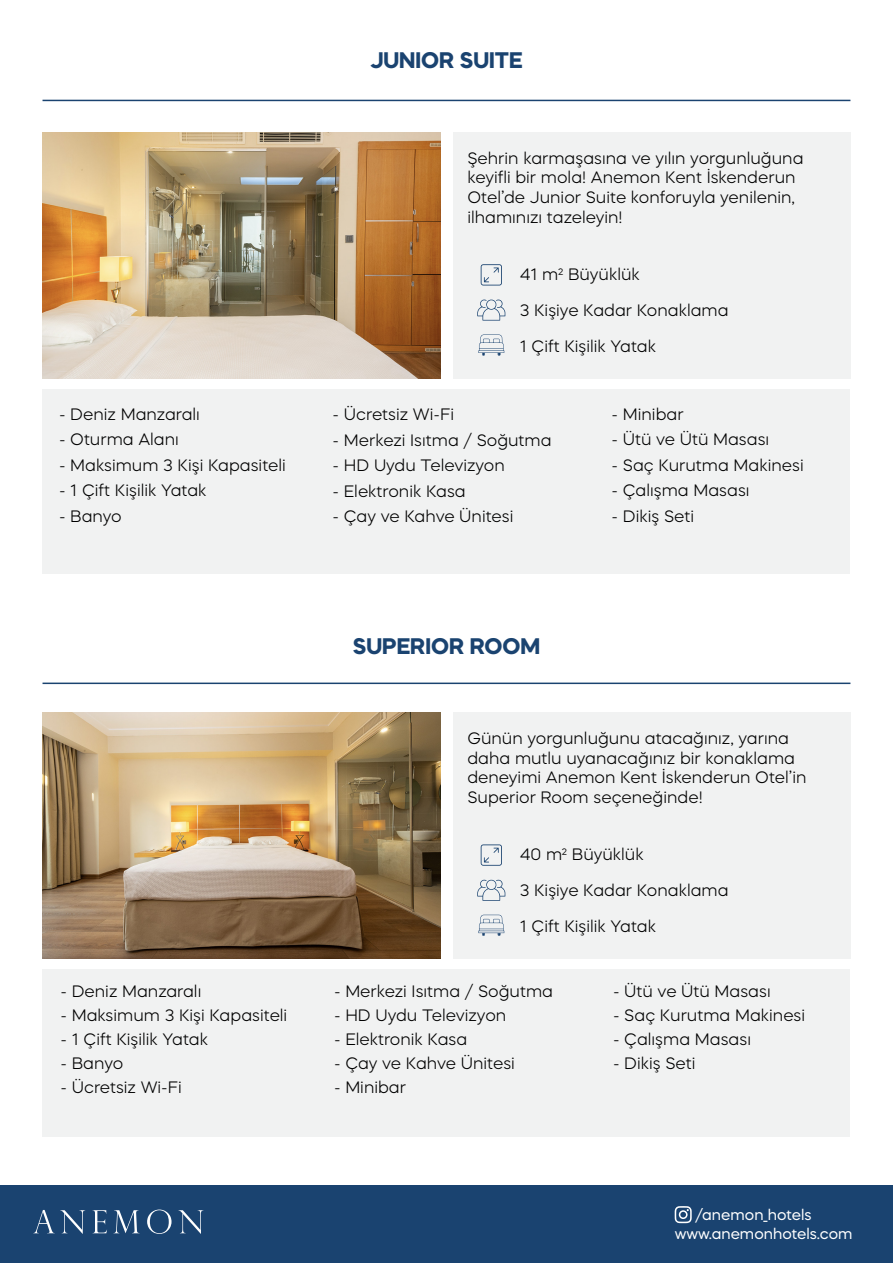
<style>
.page{position:relative;width:893px;height:1263px;background:#fff}
.page>*{position:absolute;margin:0;border:0;box-sizing:border-box;transform-origin:0 0}
.t1{font:700 22.5px "Mazzard H";color:#1a4370}
.t2{font:300 16.5px/19.8px "Mazzard H";color:#000}
.t3{font:15px/19px "Mazzard H";color:#fff}
</style>
<div class="page">
<div style="left:0;top:1185px;width:893px;height:78px;background:#1a4370"></div>
<svg style="left:33px;top:1210px;width:52px;height:24px"></svg>
<svg style="left:93px;top:1210px;width:14px;height:23px"></svg>
<svg style="left:114px;top:1210px;width:25px;height:23px"></svg>
<svg style="left:147px;top:1209px;width:25px;height:25px"></svg>
<svg style="left:178px;top:1210px;width:25px;height:24px"></svg>
<svg style="left:675px;top:1206px;width:17px;height:17px"></svg>
<div style="left:453px;top:712px;width:397px;height:247px;background:#f1f2f2"></div>
<div style="left:43px;top:969px;width:807px;height:168px;background:#f1f2f2"></div>
<hr style="left:43px;top:682px;width:807px;height:2px;background:#1a4370">
<img style="left:43px;top:712px;width:398px;height:247px">
<svg style="left:478px;top:915px;width:26px;height:21px"></svg>
<svg style="left:477px;top:879px;width:28px;height:22px"></svg>
<svg style="left:481px;top:844px;width:21px;height:22px"></svg>
<hr style="left:43px;top:100px;width:807px;height:1px;background:#1a4370">
<div style="left:453px;top:132px;width:397px;height:247px;background:#f1f2f2"></div>
<div style="left:43px;top:389px;width:807px;height:185px;background:#f1f2f2"></div>
<img style="left:43px;top:132px;width:398px;height:247px">
<svg style="left:478px;top:334px;width:26px;height:22px"></svg>
<svg style="left:477px;top:299px;width:28px;height:22px"></svg>
<svg style="left:481px;top:264px;width:21px;height:21px"></svg>
<p class="t2" style="left:59px;top:404px;width:142px">- Deniz Manzaralı</p>
<p class="t2" style="left:59px;top:429px;width:121px">- Oturma Alanı</p>
<p class="t2" style="left:59px;top:455px;width:228px">- Maksimum 3 Kişi Kapasiteli</p>
<p class="t2" style="left:59px;top:480px;width:149px">- 1 Çift Kişilik Yatak</p>
<p class="t2" style="left:59px;top:506px;width:64px">- Banyo</p>
<p class="t2" style="left:60px;top:981px;width:142px">- Deniz Manzaralı</p>
<p class="t2" style="left:60px;top:1005px;width:228px">- Maksimum 3 Kişi Kapasiteli</p>
<p class="t2" style="left:60px;top:1029px;width:149px">- 1 Çift Kişilik Yatak</p>
<p class="t2" style="left:60px;top:1053px;width:64px">- Banyo</p>
<p class="t2" style="left:60px;top:1077px;width:123px">- Ücretsiz Wi-Fi</p>
<h1 class="t1" style="left:370px;top:45px;width:154px">JUNIOR SUITE</h1>
<p class="t2" style="left:467px;top:148px;width:338px">Şehrin karmaşasına ve yılın yorgunluğuna keyifli bir mola! Anemon Kent İskenderun Otel’de Junior Suite konforuyla yenilenin, ilhamınızı tazeleyin!</p>
<p class="t2" style="left:520px;top:264px;width:122px">41 m2 Büyüklük</p>
<p class="t2" style="left:520px;top:292px;width:210px;line-height:35.4px">3 Kişiye Kadar Konaklama<br>1 Çift Kişilik Yatak</p>
<p class="t2" style="left:333px;top:404px;width:123px">- Ücretsiz Wi-Fi</p>
<p class="t2" style="left:333px;top:430px;width:221px">- Merkezi Isıtma / Soğutma</p>
<p class="t2" style="left:333px;top:455px;width:174px">- HD Uydu Televizyon</p>
<p class="t2" style="left:333px;top:481px;width:135px">- Elektronik Kasa</p>
<p class="t2" style="left:333px;top:506px;width:182px">- Çay ve Kahve Ünitesi</p>
<h1 class="t1" style="left:353px;top:631px;width:189px">SUPERIOR ROOM</h1>
<p class="t2" style="left:612px;top:404px;width:74px">- Minibar</p>
<p class="t2" style="left:612px;top:429px;width:159px">- Ütü ve Ütü Masası</p>
<p class="t2" style="left:612px;top:455px;width:194px">- Saç Kurutma Makinesi</p>
<p class="t2" style="left:612px;top:480px;width:139px">- Çalışma Masası</p>
<p class="t2" style="left:612px;top:506px;width:84px">- Dikiş Seti</p>
<p class="t2" style="left:467px;top:728px;width:341px">Günün yorgunluğunu atacağınız, yarına daha mutlu uyanacağınız bir konaklama deneyimi Anemon Kent İskenderun Otel’in Superior Room seçeneğinde!</p>
<p class="t2" style="left:520px;top:844px;width:125px">40 m2 Büyüklük</p>
<p class="t2" style="left:520px;top:873px;width:210px;line-height:35.4px">3 Kişiye Kadar Konaklama<br>1 Çift Kişilik Yatak</p>
<p class="t2" style="left:334px;top:981px;width:221px">- Merkezi Isıtma / Soğutma</p>
<p class="t2" style="left:334px;top:1005px;width:174px">- HD Uydu Televizyon</p>
<p class="t2" style="left:334px;top:1029px;width:135px">- Elektronik Kasa</p>
<p class="t2" style="left:334px;top:1053px;width:182px">- Çay ve Kahve Ünitesi</p>
<p class="t2" style="left:334px;top:1077px;width:74px">- Minibar</p>
<p class="t2" style="left:613px;top:981px;width:159px">- Ütü ve Ütü Masası</p>
<p class="t2" style="left:613px;top:1005px;width:194px">- Saç Kurutma Makinesi</p>
<p class="t2" style="left:613px;top:1029px;width:139px">- Çalışma Masası</p>
<p class="t2" style="left:613px;top:1053px;width:84px">- Dikiş Seti</p>
<p class="t3" style="left:675px;top:1204px;width:179px;text-indent:21px">/anemon_hotels www.anemonhotels.com</p>
</div>
